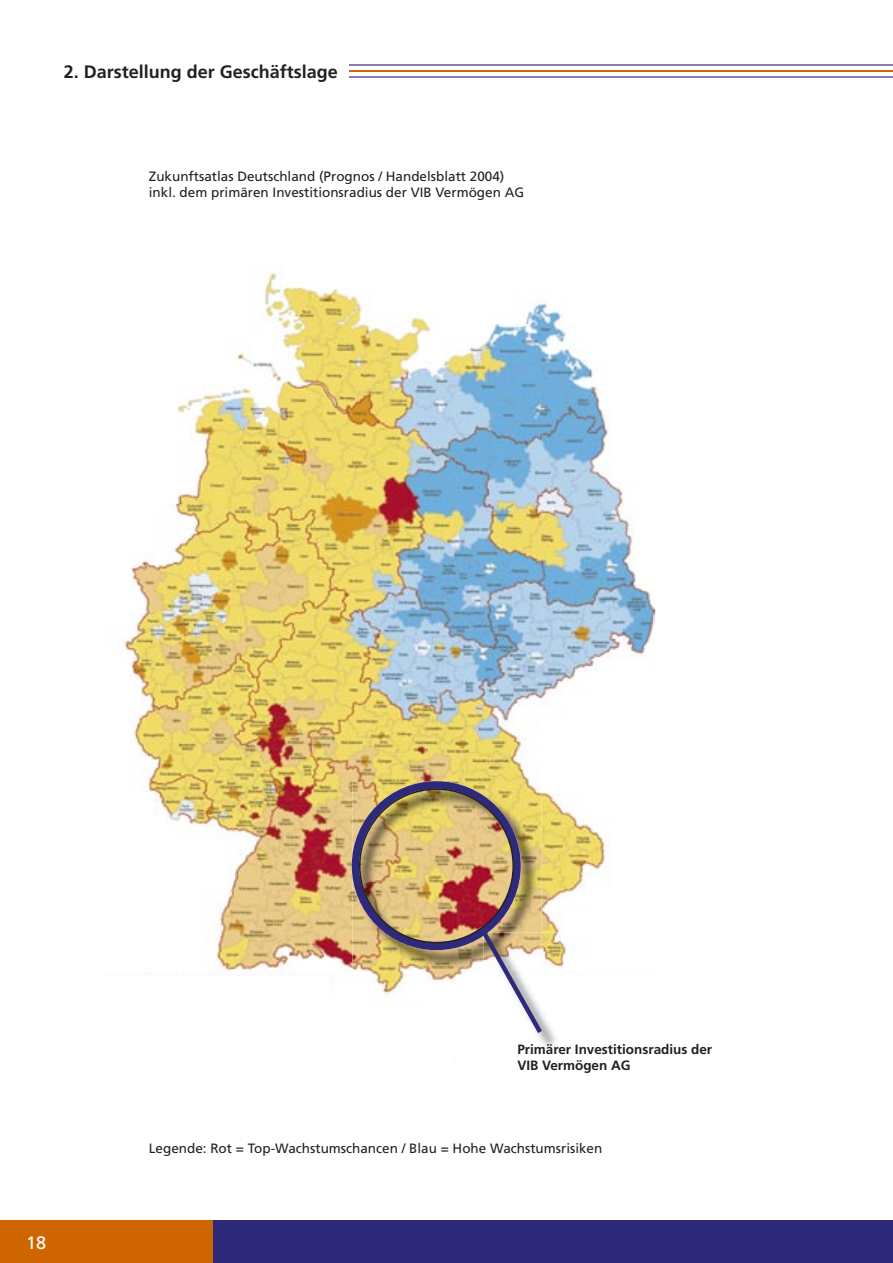
<style>
.page{position:relative;width:893px;height:1263px;background:#fff}
.page>*{position:absolute;margin:0;border:0;box-sizing:border-box;transform-origin:0 0}
.t1{font:700 18px "Frutiger";color:#212125}
.t2{font:18px "Frutiger";color:#fff}
.t3{font:13.5px/16.2px "Frutiger";color:#212125}
.t4{font:700 13.5px/16.2px "Frutiger";color:#212125}
</style>
<div class="page">
<div style="left:0;top:1220px;width:215px;height:43px;background:#cf6500"></div>
<div style="left:214px;top:1220px;width:679px;height:43px;background:#2e297a"></div>
<hr style="left:350px;top:77px;width:543px;height:1px;background:#897cb5">
<hr style="left:350px;top:70px;width:543px;height:2px;background:#cf6500">
<hr style="left:350px;top:64px;width:543px;height:1px;background:#897cb5">
<img style="left:124px;top:271px;width:531px;height:705px">
<div style="left:456px;top:975px;width:253px;height:120px;background:#fff"></div>
<img style="left:536px;top:932px;width:25px;height:115px">
<img style="left:352px;top:781px;width:190px;height:252px">
<h1 class="t1" style="left:64px;top:61px;width:276px">2. Darstellung der Geschäftslage</h1>
<p class="t3" style="left:149px;top:168px;width:377px">Zukunftsatlas Deutschland (Prognos / Handelsblatt 2004) inkl. dem primären Investitionsradius der VIB Vermögen AG</p>
<h1 class="t2" style="left:26px;top:1232px;width:22px">18</h1>
<p class="t4" style="left:517px;top:1041px;width:196px">Primärer Investitionsradius der<br>VIB Vermögen AG</p>
<p class="t3" style="left:149px;top:1140px;width:455px">Legende: Rot = Top-Wachstumschancen / Blau = Hohe Wachstumsrisiken</p>
</div>
